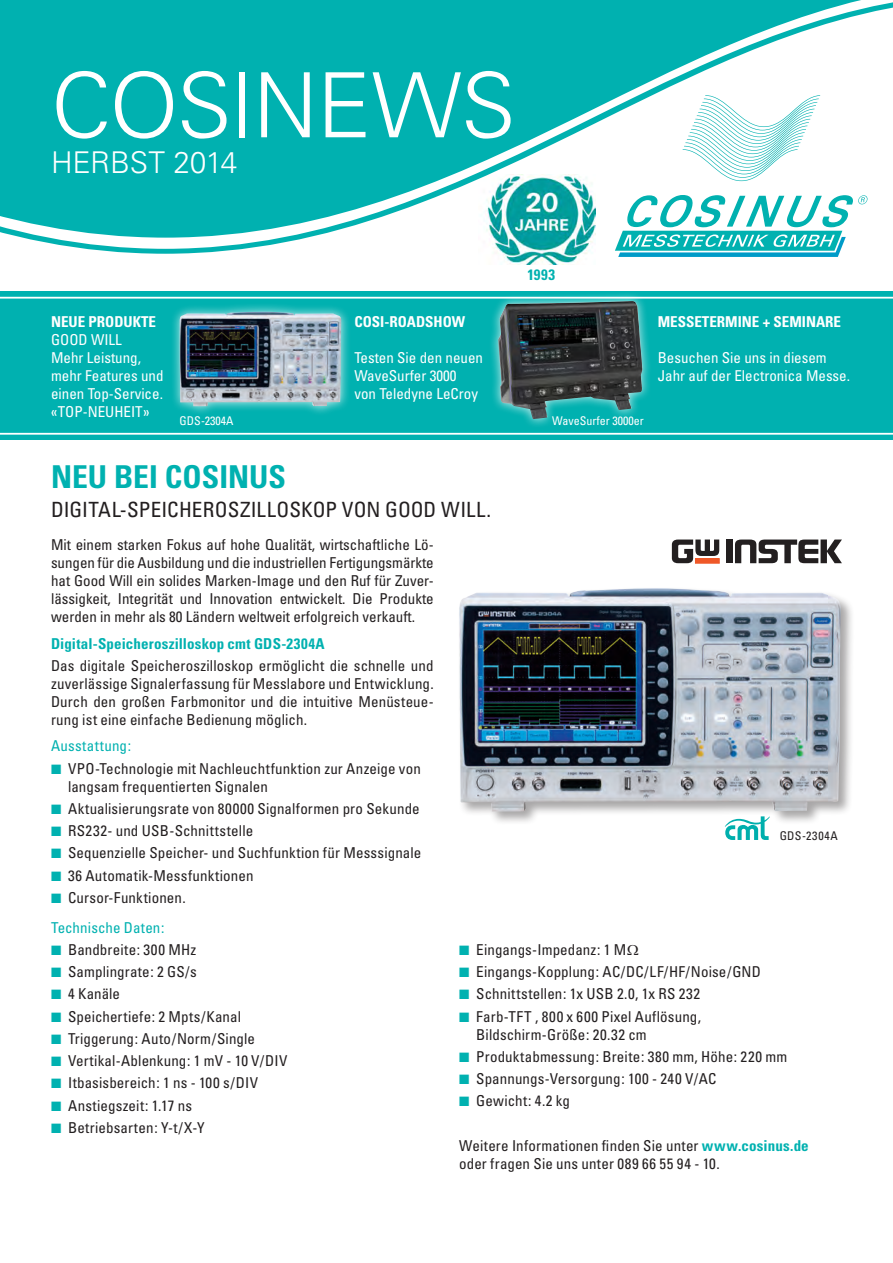
<style>
.page{position:relative;width:893px;height:1263px;background:#fff}
.page>*{position:absolute;margin:0;border:0;box-sizing:border-box;transform-origin:0 0}
.t1{font:300 90px "Univers";letter-spacing:-.02em;color:#fff}
.Headline{font:700 condensed 31.5px "Univers";color:#00b1b0}
.t2{font:300 30px "Univers";letter-spacing:-.005em;color:#fff}
.t3{font:condensed 21px "Univers";letter-spacing:.005em;color:#231f20}
.flies_ohne_einrücken{font:condensed 15px/18px "Univers";letter-spacing:.01em;color:#231f20}
.t4{font:condensed 15px/18px "Univers";color:#fff}
.t5{font:700 condensed 15px "Univers";color:#fff}
.Typ{font:700 condensed 15px "Univers";letter-spacing:.01em;color:#00b1b0}
.flies_ohne_einrücken-2{font:condensed 15px "Univers";letter-spacing:.005em;color:#00b1b0}
.Aufzählung{font:condensed 15px "Univers";letter-spacing:.02em;color:#00b1b0}
.Typ-2{font:condensed 12px "Univers";color:#fff}
.Typ-3{font:condensed 12px "Univers";letter-spacing:.06em;color:#231f20}
.s1{color:#00b1b0}
.s2{font-weight:700;color:#00b1b0}
</style>
<div class="page">
<img style="left:503px;top:254px;width:77px;height:10px">
<svg style="left:0;top:0;width:893px;height:254px;fill:#00b1b0"></svg>
<svg style="left:683px;top:95px;width:137px;height:86px"></svg>
<svg style="left:612px;top:194px;width:255px;height:63px"></svg>
<div style="left:0;top:291px;width:893px;height:149px;background:#00b1b0"></div>
<hr style="left:0;top:297px;width:893px;height:2px;background:#fff">
<hr style="left:0;top:433px;width:893px;height:2px;background:#fff">
<svg style="left:672px;top:539px;width:47px;height:24px"></svg>
<div style="left:695px;top:559px;width:24px;height:4px;border:1px solid #ef5828"></div>
<div style="left:726px;top:539px;width:7px;height:24px;background:#231f20"></div>
<svg style="left:735px;top:539px;width:107px;height:24px"></svg>
<div style="left:457px;top:586px;width:397px;height:239px;background:#231f20;opacity:.4"></div>
<img style="left:459px;top:588px;width:382px;height:223px">
<div style="left:489px;top:292px;width:163px;height:136px;background:#fff;opacity:.75"></div>
<img style="left:498px;top:301px;width:144px;height:118px">
<div style="left:170px;top:302px;width:181px;height:114px;background:#fff;opacity:.75"></div>
<img style="left:180px;top:312px;width:161px;height:94px">
<svg style="left:725px;top:816px;width:45px;height:24px"></svg>
<p class="t1" style="left:51px;top:51px;width:466px">COSINEWS</p>
<p class="t2" style="left:51px;top:145px;width:188px">HERBST 2014</p>
<p class="t5" style="left:51px;top:312px;width:107px">NEUE PRODUKTE</p>
<p class="t4" style="left:51px;top:330px;width:91px">GOOD WILL<br>Mehr Leistung,</p>
<p class="t4" style="left:51px;top:366px;width:114px">mehr Features und</p>
<p class="t4" style="left:51px;top:384px;width:113px">einen Top-Service. «TOP-NEUHEIT»</p>
<p class="t5" style="left:354px;top:312px;width:112px">COSI-ROADSHOW</p>
<p class="t4" style="left:354px;top:348px;width:130px">Testen Sie den neuen</p>
<p class="t4" style="left:354px;top:366px;width:104px">WaveSurfer 3000</p>
<p class="t4" style="left:354px;top:384px;width:125px">von Teledyne LeCroy</p>
<p class="Typ" style="left:527px;top:266px;width:29px">1993</p>
<p class="Typ-2" style="left:180px;top:413px;width:55px">GDS-2304A</p>
<p class="Typ-2" style="left:552px;top:413px;width:93px">WaveSurfer 3000er</p>
<p class="t5" style="left:658px;top:312px;width:185px">MESSETERMINE + SEMINARE</p>
<p class="t4" style="left:658px;top:348px;width:194px">Besuchen Sie uns in diesem<br>Jahr auf der Electronica Messe.</p>
<p class="Headline" style="left:51px;top:457px;width:236px">NEU BEI COSINUS</p>
<p class="t3" style="left:51px;top:496px;width:442px">DIGITAL-SPEICHEROSZILLOSKOP VON GOOD WILL.</p>
<p class="flies_ohne_einrücken" style="left:51px;top:536px;width:384px;text-align:justify">Mit einem starken Fokus auf hohe Qualität, wirtschaftliche Lö&shy;sungen für die Ausbildung und die industriellen Fertigungsmärkte hat Good Will ein solides Marken-Image und den Ruf für Zuver&shy;lässigkeit, Integrität und Innovation entwickelt. Die Produkte werden in mehr als 80 Ländern weltweit erfolgreich verkauft.</p>
<p class="Typ" style="left:51px;top:634px;width:275px">Digital-Speicheroszilloskop cmt GDS-2304A</p>
<p class="flies_ohne_einrücken" style="left:51px;top:656px;width:384px;text-align:justify">Das digitale Speicheroszilloskop ermöglicht die schnelle und zuverlässige Signalerfassung für Messlabore und Entwicklung.<br>Durch den großen Farbmonitor und die intuitive Menüsteue&shy;rung ist eine einfache Bedienung möglich.</p>
<p class="Aufzählung" style="left:51px;top:736px;width:82px">Ausstattung:</p>
<p class="flies_ohne_einrücken" style="left:68px;top:759px;width:354px;text-indent:-17px"><span class="s1">■</span> VPO-Technologie mit Nachleuchtfunktion zur Anzeige von langsam frequentierten Signalen</p>
<p class="flies_ohne_einrücken" style="left:51px;top:799px;width:370px"><span class="s1">■</span> Aktualisierungsrate von 80000 Signalformen pro Sekunde</p>
<p class="flies_ohne_einrücken" style="left:51px;top:822px;width:204px"><span class="s1">■</span> RS232- und USB-Schnittstelle</p>
<p class="flies_ohne_einrücken" style="left:51px;top:844px;width:372px"><span class="s1">■</span> Sequenzielle Speicher- und Suchfunktion für Messsignale</p>
<p class="flies_ohne_einrücken" style="left:51px;top:866px;width:204px"><span class="s1">■</span> 36 Automatik-Messfunktionen</p>
<p class="flies_ohne_einrücken" style="left:51px;top:888px;width:136px"><span class="s1">■</span> Cursor-Funktionen.</p>
<p class="Typ-3" style="left:780px;top:828px;width:60px">GDS-2304A</p>
<p class="flies_ohne_einrücken-2" style="left:51px;top:918px;width:115px">Technische Daten:</p>
<p class="flies_ohne_einrücken" style="left:51px;top:940px;width:147px"><span class="s1">■</span> Bandbreite: 300 MHz</p>
<p class="flies_ohne_einrücken" style="left:51px;top:962px;width:147px"><span class="s1">■</span> Samplingrate: 2 GS/s</p>
<p class="flies_ohne_einrücken" style="left:51px;top:985px;width:71px"><span class="s1">■</span> 4 Kanäle</p>
<p class="flies_ohne_einrücken" style="left:51px;top:1007px;width:191px"><span class="s1">■</span> Speichertiefe: 2 Mpts/Kanal</p>
<p class="flies_ohne_einrücken" style="left:51px;top:1029px;width:206px"><span class="s1">■</span> Triggerung: Auto/Norm/Single</p>
<p class="flies_ohne_einrücken" style="left:51px;top:1051px;width:238px"><span class="s1">■</span> Vertikal-Ablenkung: 1 mV - 10 V/DIV</p>
<p class="flies_ohne_einrücken" style="left:51px;top:1074px;width:208px"><span class="s1">■</span> Itbasisbereich: 1 ns - 100 s/DIV</p>
<p class="flies_ohne_einrücken" style="left:51px;top:1096px;width:142px"><span class="s1">■</span> Anstiegszeit: 1.17 ns</p>
<p class="flies_ohne_einrücken" style="left:51px;top:1118px;width:155px"><span class="s1">■</span> Betriebsarten: Y-t/X-Y</p>
<p class="flies_ohne_einrücken" style="left:459px;top:940px;width:169px"><span class="s1">■</span> Eingangs-Impedanz: 1 M</p>
<p class="flies_ohne_einrücken" style="left:459px;top:962px;width:303px"><span class="s1">■</span> Eingangs-Kopplung: AC/DC/LF/HF/Noise/GND</p>
<p class="flies_ohne_einrücken" style="left:459px;top:985px;width:243px"><span class="s1">■</span> Schnittstellen: 1x USB 2.0, 1x RS 232</p>
<p class="flies_ohne_einrücken" style="left:476px;top:1007px;width:226px;text-indent:-17px"><span class="s1">■</span> Farb-TFT , 800 x 600 Pixel Auflösung,<br>Bildschirm-Größe: 20.32 cm</p>
<p class="flies_ohne_einrücken" style="left:459px;top:1047px;width:329px"><span class="s1">■</span> Produktabmessung: Breite: 380 mm, Höhe: 220 mm</p>
<p class="flies_ohne_einrücken" style="left:459px;top:1069px;width:259px"><span class="s1">■</span> Spannungs-Versorgung: 100 - 240 V/AC</p>
<p class="flies_ohne_einrücken" style="left:459px;top:1092px;width:112px"><span class="s1">■</span> Gewicht: 4.2 kg</p>
<p class="flies_ohne_einrücken" style="left:459px;top:1136px;width:351px">Weitere Informationen finden Sie unter <span class="s2">www.cosinus.de </span>oder fragen Sie uns unter 089 66 55 94 - 10.</p>
</div>
